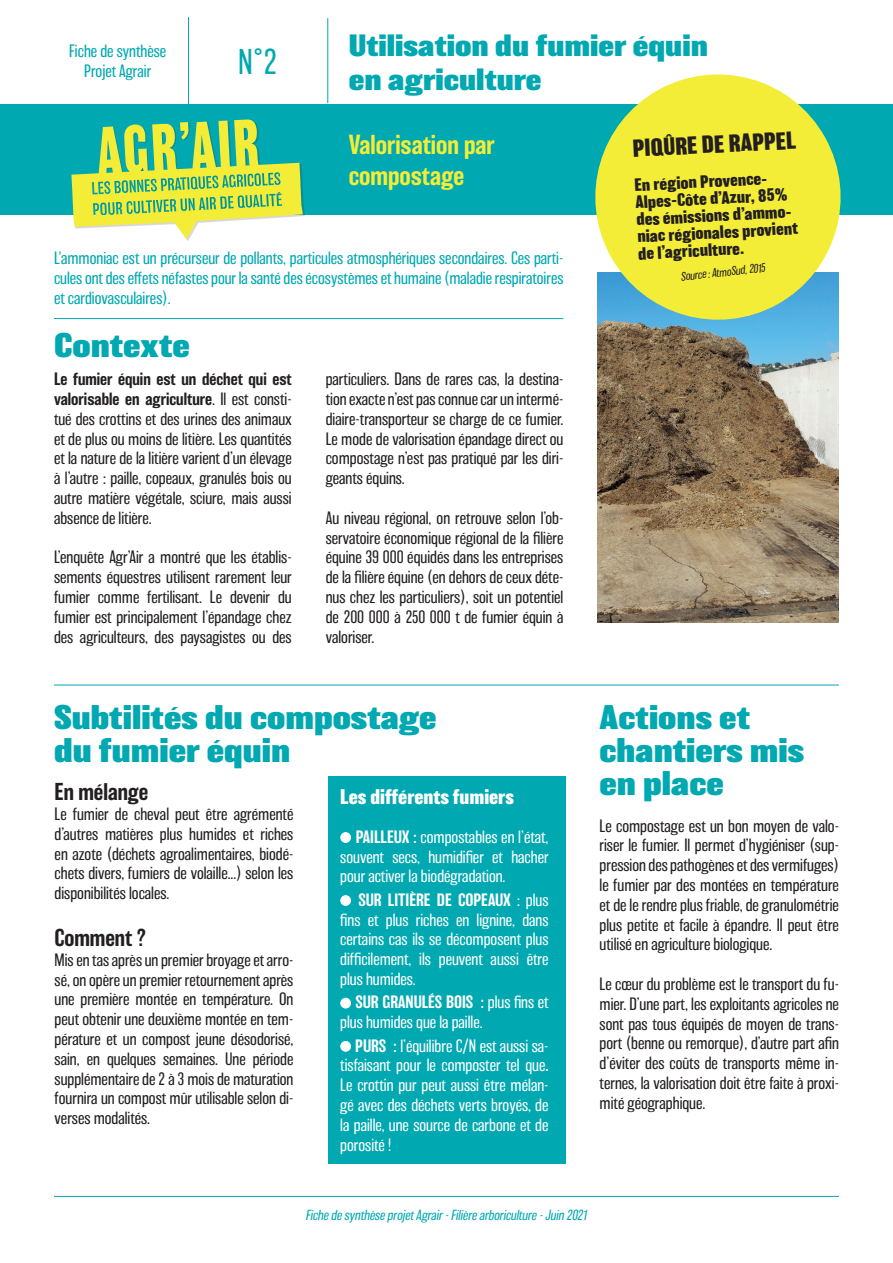
<style>
.page{position:relative;width:893px;height:1263px;background:#fff}
.page>*{position:absolute;margin:0;border:0;box-sizing:border-box;transform-origin:0 0}
.t1{font:200 33px "Balboa";color:#00a8b1}
.t2{font:900 31.5px/33px "Balboa";color:#00a8b1}
.t3{font:900 28.35px/34px "Balboa";color:#00a8b1}
.t4{font:500 25.5px/30.6px "Balboa";color:#f4ed37}
.t5{font:800 22.8px "Balboa";color:#231f20}
.t6{font:500 22.5px "Balboa";color:#231f20}
.t7{font:800 19.5px "Balboa";color:#fff}
.t8{font:200 16.5px/19.8px "Balboa";color:#231f20;text-align:justify}
.t9{font:200 16.5px/19.8px "Balboa";color:#fff;text-align:justify}
.t10{font:200 16.5px/19.8px "Balboa";color:#00a8b1;text-align:center}
.t11{font:800 16.5px/17.1px "Balboa";color:#231f20}
.t12{font:italic 200 13.5px "Balboa";color:#00a8b1}
.t13{font:italic 200 11.4px "Balboa";color:#231f20}
.s1{font-weight:500}
</style>
<div class="page">
<div style="left:0;top:104px;width:893px;height:111px;background:#00a8b1"></div>
<div style="left:73px;top:121px;width:231px;height:120px;background:#fff"></div>
<svg style="left:71px;top:119px;width:232px;height:120px;background:#a2d57a"></svg>
<hr style="left:54px;top:318px;width:509px;height:1px;background:#00a8b1">
<hr style="left:54px;top:685px;width:785px;height:1px;background:#00a8b1">
<hr style="left:54px;top:1196px;width:785px;height:1px;background:#00a8b1">
<img style="left:597px;top:337px;width:242px;height:286px">
<hr style="left:188px;top:17px;width:1px;height:87px;background:#00a8b1">
<hr style="left:327px;top:18px;width:1px;height:85px;background:#00a8b1">
<div style="left:328px;top:776px;width:238px;height:387px;background:#00a8b1"></div>
<div style="left:341px;top:833px;width:9px;height:9px;background:#fff;border-radius:50%"></div>
<div style="left:340px;top:832px;width:11px;height:11px;border:1px solid #fff;border-radius:50%"></div>
<div style="left:341px;top:896px;width:9px;height:9px;background:#fff;border-radius:50%"></div>
<div style="left:340px;top:895px;width:11px;height:11px;border:1px solid #fff;border-radius:50%"></div>
<div style="left:341px;top:998px;width:9px;height:10px;background:#fff;border-radius:50%"></div>
<div style="left:340px;top:998px;width:11px;height:10px;border:1px solid #fff;border-radius:50%"></div>
<div style="left:341px;top:1041px;width:9px;height:10px;background:#fff;border-radius:50%"></div>
<div style="left:340px;top:1041px;width:11px;height:11px;border:1px solid #fff;border-radius:50%"></div>
<svg style="left:595px;top:74px;width:246px;height:263px;background:#d4e162"></svg>
<p class="t10" style="left:69px;top:41px;width:99px">Fiche de synthèse<br>Projet Agrair</p>
<h1 class="t1" style="left:238px;top:44px;width:41px">N°2</h1>
<h3 class="t3" style="left:349px;top:29px;width:361px">Utilisation du fumier équin en agriculture</h3>
<h3 class="t4" style="left:349px;top:129px;width:148px">Valorisation par compostage</h3>
<p class="t10" style="left:54px;top:248px;width:511px;text-align:justify">L'ammoniac est un précurseur de pollants, particules atmosphériques secondaires. Ces parti&shy;cules ont des effets néfastes pour la santé des écosystèmes et humaine (maladie respiratoires et cardiovasculaires).</p>
<h2 class="t2" style="left:54px;top:329px;width:137px">Contexte</h2>
<p class="t8" style="left:54px;top:369px;width:239px"><span class="s1">Le fumier équin est un déchet qui est valorisable en agriculture</span>. Il est consti&shy;tué des crottins et des urines des animaux et de plus ou moins de litière. Les quantités et la nature de la litière varient d’un élevage à l’autre : paille, copeaux, granulés bois ou autre matière végétale, sciure, mais aussi absence de litière.</p>
<p class="t8" style="left:54px;top:548px;width:239px">L’enquête Agr’Air a montré que les établis&shy;sements équestres utilisent rarement leur fumier comme fertilisant. Le devenir du fumier est principalement l’épandage chez des agriculteurs, des paysagistes ou des</p>
<p class="t8" style="left:326px;top:369px;width:239px">particuliers. Dans de rares cas, la destina&shy;tion exacte n’est pas connue car un intermé&shy;diaire-transporteur se charge de ce fumier.<br>Le mode de valorisation épandage direct ou compostage n’est pas pratiqué par les diri&shy;geants équins.</p>
<p class="t8" style="left:326px;top:508px;width:239px">Au niveau régional, on retrouve selon l’ob&shy;servatoire économique régional de la filière équine 39 000 équidés dans les entreprises de la filière équine (en dehors de ceux déte&shy;nus chez les particuliers), soit un potentiel de 200 000 à 250 000 t de fumier équin à valoriser.</p>
<h3 class="t5" style="left:632px;top:136px;width:165px;rotate:-3deg">PIQÛRE DE RAPPEL</h3>
<p class="t11" style="left:634px;top:177px;width:162px;rotate:-3deg">En région Provence-<br>Alpes-Côte d’Azur, 85% des émissions d’ammo&shy;niac régionales provient de l’agriculture.</p>
<p class="t13" style="left:680px;top:270px;width:86px;rotate:-6deg">Source : AtmoSud, 2015</p>
<h2 class="t2" style="left:54px;top:701px;width:384px">Subtilités du compostage du fumier équin</h2>
<h3 class="t6" style="left:55px;top:779px;width:95px">En mélange</h3>
<p class="t8" style="left:55px;top:804px;width:240px">Le fumier de cheval peut être agrémenté d’autres matières plus humides et riches en azote (déchets agroalimentaires, biodé&shy;chets divers, fumiers de volaille...) selon les disponibilités locales.</p>
<h3 class="t6" style="left:55px;top:925px;width:94px">Comment ?</h3>
<p class="t8" style="left:55px;top:950px;width:240px">Mis en tas après un premier broyage et arro&shy;sé, on opère un premier retournement après une première montée en température. On peut obtenir une deuxième montée en tem&shy;pérature et un compost jeune désodorisé, sain, en quelques semaines. Une période supplémentaire de 2 à 3 mois de maturation fournira un compost mûr utilisable selon di&shy;verses modalités.</p>
<p class="t7" style="left:340px;top:786px;width:175px">Les différents fumiers</p>
<p class="t9" style="left:340px;top:827px;width:210px;text-indent:15px"><span class="s1">PAILLEUX :</span> compostables en l’état, souvent secs, humidifier et hacher pour activer la biodégradation.</p>
<p class="t9" style="left:340px;top:890px;width:210px;text-indent:18px"><span class="s1">SUR LITIÈRE DE COPEAUX</span> : plus fins et plus riches en lignine, dans certains cas ils se décomposent plus difficilement, ils peuvent aussi être plus humides.</p>
<p class="t9" style="left:340px;top:993px;width:210px;text-indent:15px"><span class="s1">SUR GRANULÉS BOIS :</span> plus fins et plus humides que la paille.</p>
<p class="t9" style="left:340px;top:1036px;width:210px;text-indent:15px"><span class="s1">PURS :</span> l’équilibre C/N est aussi sa&shy;tisfaisant pour le composter tel que<span class="s1">.<br></span>Le crottin pur peut aussi être mélan&shy;gé avec des déchets verts broyés, de la paille, une source de carbone et de porosité !</p>
<h2 class="t2" style="left:600px;top:701px;width:206px">Actions et chantiers mis en place</h2>
<p class="t8" style="left:600px;top:816px;width:241px">Le compostage est un bon moyen de valo&shy;riser le fumier. Il permet d’hygiéniser (sup&shy;pression des pathogènes et des vermifuges) le fumier par des montées en température et de le rendre plus friable, de granulométrie plus petite et facile à épandre. Il peut être utilisé en agriculture biologique.</p>
<p class="t8" style="left:600px;top:974px;width:241px">Le cœur du problème est le transport du fu&shy;mier. D’une part, les exploitants agricoles ne sont pas tous équipés de moyen de trans&shy;port (benne ou remorque), d’autre part afin d’éviter des coûts de transports même in&shy;ternes, la valorisation doit être faite à proxi&shy;mité géographique.</p>
<p class="t12" style="left:305px;top:1207px;width:287px">Fiche de synthèse projetAgrair-Filière arboriculture -Juin 2021</p>
</div>
